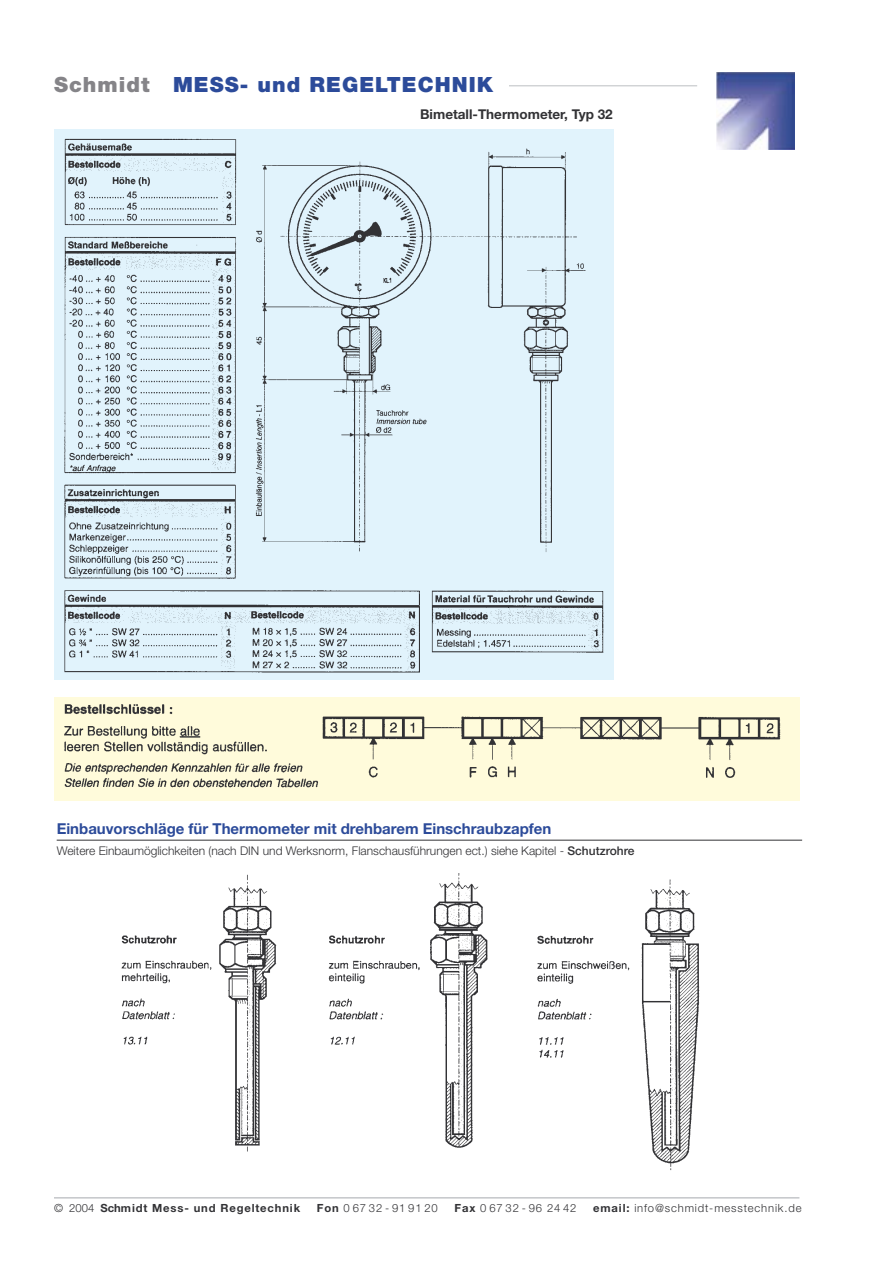
<style>
.page{position:relative;width:893px;height:1263px;background:#fff}
.page>*{position:absolute;margin:0;border:0;box-sizing:border-box;transform-origin:0 0}
.t1{font:900 21px "Helvetica Neue";letter-spacing:.05em;color:#2c4b9a}
.t2{font:700 15px "Helvetica Neue";color:#2c4b9a}
.t3{font:700 13.5px "Helvetica Neue";color:#323235}
.t4{font:300 12px "Helvetica Neue";color:#323235}
.t5{font:300 11.25px "Helvetica Neue";letter-spacing:.075em;color:#323235}
.t6{font:700 11.25px "Helvetica Neue";letter-spacing:.075em;color:#323235}
.s1{color:#858488}
.s2{font-weight:500}
.s3{font-weight:300}
.s4{font-weight:700}
</style>
<div class="page">
<hr style="left:509px;top:85px;width:188px;height:1px;background:#c4c6c9">
<hr style="left:54px;top:1197px;width:745px;height:1px;background:#c4c6c9">
<svg style="left:150px;top:1198px;width:157px;height:1px"></svg>
<svg style="left:315px;top:1198px;width:125px;height:1px"></svg>
<svg style="left:452px;top:1198px;width:127px;height:1px"></svg>
<svg style="left:591px;top:1197px;width:209px;height:2px"></svg>
<img style="left:717px;top:72px;width:77px;height:77px">
<img style="left:121px;top:874px;width:579px;height:297px">
<hr style="left:57px;top:840px;width:745px;height:1px;background:#323235">
<div style="left:54px;top:697px;width:745px;height:104px;background:#fffbdb"></div>
<img style="left:64px;top:704px;width:717px;height:84px">
<img style="left:54px;top:136px;width:559px;height:542px">
<h1 class="t1" style="left:54px;top:72px;width:441px"><span class="s1">Schmidt</span> MESS- und REGELTECHNIK</h1>
<p class="t3" style="left:420px;top:106px;width:194px">Bimetall-Thermometer, Typ 32</p>
<p class="t2" style="left:57px;top:819px;width:496px">Einbauvorschläge für Thermometer mit drehbarem Einschraubzapfen</p>
<p class="t4" style="left:57px;top:843px;width:579px">Weitere Einbaumöglichkeiten (nach DIN und Werksnorm, Flanschausführungen ect.) siehe Kapitel - <span class="s2">Schutzrohre</span></p>
<p class="t6" style="left:54px;top:1201px;width:248px"><span class="s3">© 2004</span> Schmidt Mess- und Regeltechnik</p>
<p class="t5" style="left:317px;top:1201px;width:122px"><span class="s4">Fon</span> 0 67 32 - 91 91 20</p>
<p class="t5" style="left:455px;top:1201px;width:123px"><span class="s4">Fax</span> 0 67 32 - 96 24 42</p>
<p class="t5" style="left:593px;top:1201px;width:210px"><span class="s4">email:</span> info@schmidt-messtechnik.de</p>
</div>
